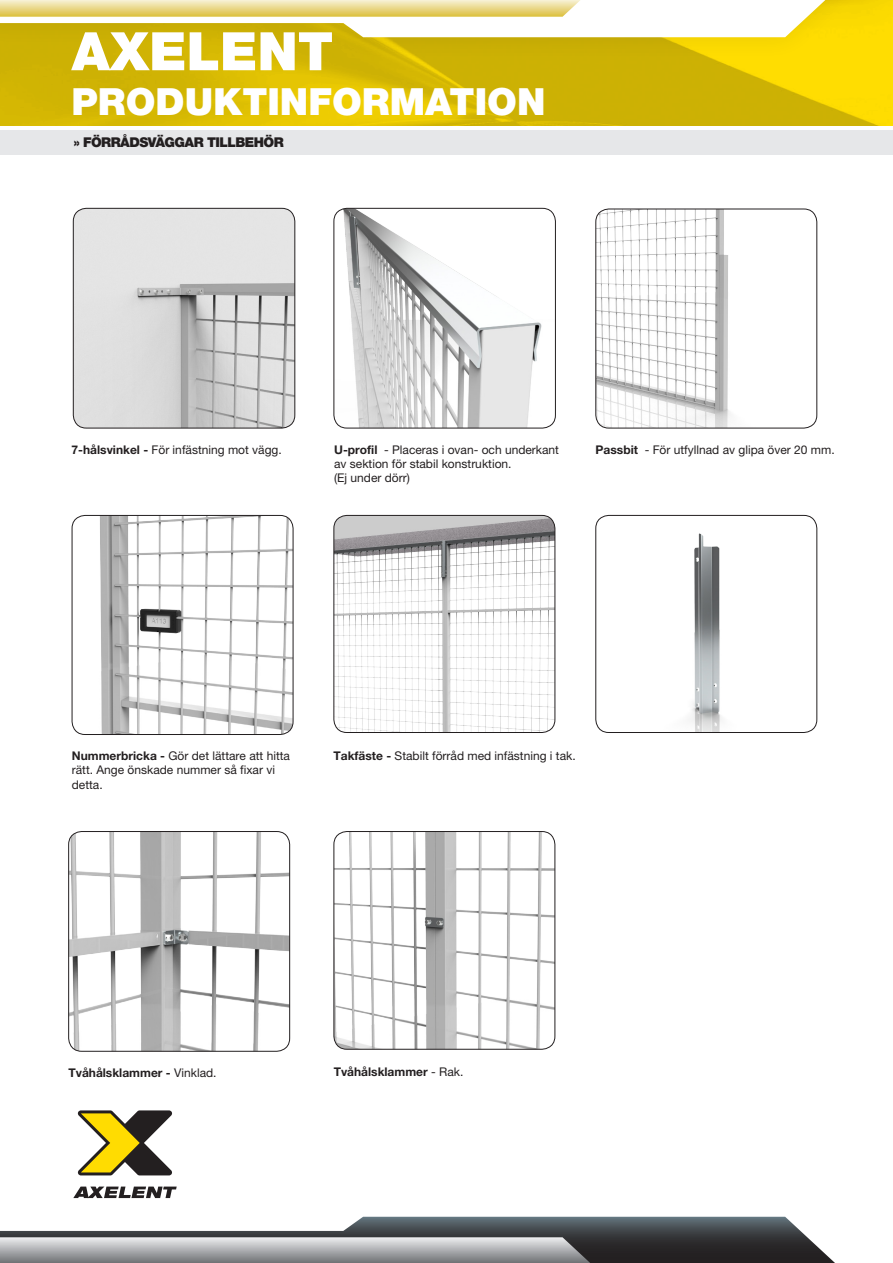
<style>
.page{position:relative;width:893px;height:1263px;background:#fff}
.page>*{position:absolute;margin:0;border:0;box-sizing:border-box;transform-origin:0 0}
.t1{font:900 53.1px "Helvetica Neue LT Pro";color:#fff}
.t2{font:900 37.5px "Helvetica Neue LT Pro";color:#fff}
.t3{font:900 13.5px "Helvetica Neue LT Pro";letter-spacing:-.04em;color:#231f20}
.t4{font:12px/14.2px "Helvetica Neue LT Pro";color:#231f20}
.t5{font:700 12px "Helvetica Neue LT Pro";color:#231f20}
.s1{font-weight:700}
.s2{font-weight:400}
</style>
<div class="page">
<svg style="left:0;top:1217px;width:835px;height:46px"></svg>
<svg style="left:77px;top:1110px;width:95px;height:66px"></svg>
<svg style="left:73px;top:1186px;width:104px;height:12px"></svg>
<div style="left:0;top:130px;width:893px;height:25px;background:#e6e7e9"></div>
<img style="left:0;top:0;width:893px;height:125px">
<div style="left:0;top:0;width:878px;height:61px;background:#231f20;opacity:.1"></div>
<svg style="left:0;top:0;width:825px;height:37px"></svg>
<img style="left:69px;top:831px;width:221px;height:220px">
<div style="left:68px;top:831px;width:222px;height:220px;border:1px solid #231f20;border-radius:13px"></div>
<img style="left:73px;top:208px;width:222px;height:220px">
<div style="left:73px;top:208px;width:222px;height:220px;border:1px solid #231f20;border-radius:13px"></div>
<img style="left:334px;top:831px;width:221px;height:218px">
<div style="left:334px;top:831px;width:221px;height:218px;border:1px solid #231f20;border-radius:13px"></div>
<img style="left:334px;top:515px;width:221px;height:217px">
<div style="left:334px;top:515px;width:221px;height:218px;border:1px solid #231f20;border-radius:13px"></div>
<img style="left:72px;top:515px;width:221px;height:219px">
<div style="left:72px;top:515px;width:221px;height:220px;border:1px solid #231f20;border-radius:13px"></div>
<img style="left:596px;top:515px;width:221px;height:217px">
<div style="left:596px;top:515px;width:221px;height:218px;border:1px solid #231f20;border-radius:13px"></div>
<img style="left:596px;top:209px;width:221px;height:219px">
<div style="left:596px;top:209px;width:221px;height:219px;border:1px solid #231f20;border-radius:13px"></div>
<img style="left:334px;top:208px;width:221px;height:220px">
<div style="left:334px;top:208px;width:222px;height:220px;border:1px solid #231f20;border-radius:13px"></div>
<p class="t1" style="left:72px;top:20px;width:263px">AXELENT</p>
<p class="t2" style="left:72px;top:79px;width:475px">PRODUKTINFORMATION</p>
<p class="t3" style="left:74px;top:134px;width:212px">» FÖRRÅDSVÄGGAR TILLBEHÖR</p>
<p class="t4" style="left:72px;top:442px;width:212px"><span class="s1">7-hålsvinkel -</span> För infästning mot vägg.</p>
<p class="t4" style="left:334px;top:442px;width:226px"><span class="s1">U-profil</span> - Placeras i ovan- och underkant av sektion för stabil konstruktion.<br>(Ej under dörr)</p>
<p class="t4" style="left:596px;top:442px;width:241px"><span class="s1">Passbit</span> - För utfyllnad av glipa över 20 mm.</p>
<p class="t4" style="left:72px;top:748px;width:220px"><span class="s1">Nummerbricka -</span> Gör det lättare att hitta rätt. Ange önskade nummer så fixar vi detta.</p>
<p class="t4" style="left:333px;top:748px;width:244px"><span class="s1">Takfäste -</span> Stabilt förråd med infästning i tak.</p>
<p class="t5" style="left:68px;top:1065px;width:150px">Tvåhålsklammer - <span class="s2">Vinklad.</span></p>
<p class="t5" style="left:334px;top:1064px;width:131px">Tvåhålsklammer <span class="s2">- Rak.</span></p>
</div>
